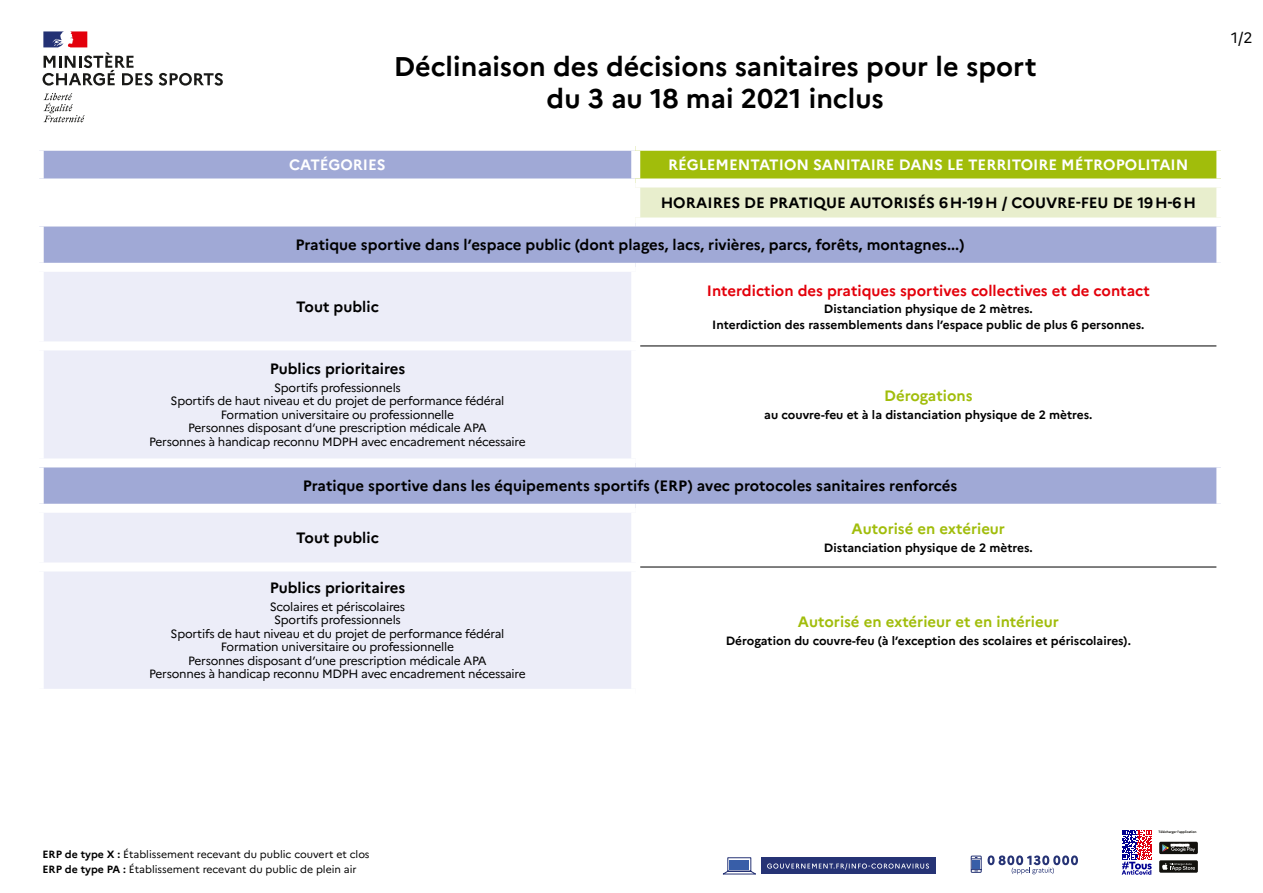
<style>
.page{position:relative;width:1263px;height:893px;background:#fff}
.page>*{position:absolute;margin:0;border:0;box-sizing:border-box;transform-origin:0 0}
.t1{font:700 27px/32.4px "Marianne";color:#000;text-align:center}
.t2{font:700 15px "Marianne";color:#000}
.t3{font:700 15px "Marianne";color:#fff}
.t4{font:700 15px "Marianne";color:#a1bd0b}
.t5{font:700 15px "Marianne";color:#e3000b}
.t6{font:15px "Marianne";color:#000}
.t7{font:12px/13.5px "Marianne";letter-spacing:-.02em;color:#000;text-align:center}
.t8{font:700 12px/15.6px "Marianne";color:#000;text-align:center}
.t9{font:10.5px/14.7px "Marianne";color:#000}
.t10{font:700 3.3px "Marianne";letter-spacing:-.03em;color:#12110d}
.s1{font-weight:700}
</style>
<div class="page">
<svg style="left:970px;top:855px;width:108px;height:19px"></svg>
<div style="left:972px;top:860px;width:8px;height:9px;background:#385ea8"></div>
<svg style="left:722px;top:857px;width:34px;height:18px"></svg>
<div style="left:730px;top:860px;width:19px;height:9px;background:#385ea8"></div>
<div style="left:761px;top:857px;width:174px;height:17px;background:#263375"></div>
<svg style="left:767px;top:863px;width:162px;height:7px"></svg>
<div style="left:1159px;top:860px;width:39px;height:13px;background:#12110d;border-radius:2px"></div>
<svg style="left:1162px;top:863px;width:33px;height:8px"></svg>
<svg style="left:1159px;top:842px;width:39px;height:12px"></svg>
<svg style="left:1162px;top:844px;width:33px;height:8px"></svg>
<svg style="left:1121px;top:830px;width:31px;height:45px"></svg>
<svg style="left:44px;top:151px;width:1172px;height:353px"></svg>
<div style="left:636px;top:146px;width:585px;height:37px;background:#a1bd0b"></div>
<div style="left:636px;top:183px;width:585px;height:39px;background:#e8eecd"></div>
<svg style="left:44px;top:272px;width:592px;height:417px;background:#e4e6f4"></svg>
<div style="left:35px;top:263px;width:601px;height:9px;background:#fff"></div>
<div style="left:636px;top:263px;width:589px;height:9px;background:#fff"></div>
<div style="left:35px;top:341px;width:605px;height:9px;background:#fff"></div>
<div style="left:35px;top:458px;width:601px;height:9px;background:#fff"></div>
<div style="left:636px;top:458px;width:589px;height:9px;background:#fff"></div>
<div style="left:35px;top:562px;width:605px;height:9px;background:#fff"></div>
<div style="left:636px;top:142px;width:589px;height:9px;background:#fff"></div>
<div style="left:631px;top:151px;width:9px;height:27px;background:#fff"></div>
<div style="left:1216px;top:151px;width:9px;height:27px;background:#fff"></div>
<div style="left:631px;top:187px;width:9px;height:31px;background:#fff"></div>
<div style="left:1216px;top:187px;width:9px;height:31px;background:#fff"></div>
<div style="left:35px;top:218px;width:601px;height:9px;background:#fff"></div>
<div style="left:636px;top:218px;width:589px;height:9px;background:#fff"></div>
<hr style="left:640px;top:346px;width:576px;height:1px;background:#000">
<div style="left:35px;top:178px;width:601px;height:9px;background:#fff"></div>
<div style="left:636px;top:178px;width:589px;height:9px;background:#fff"></div>
<hr style="left:640px;top:567px;width:576px;height:1px;background:#000">
<div style="left:35px;top:504px;width:601px;height:9px;background:#fff"></div>
<div style="left:631px;top:513px;width:9px;height:49px;background:#fff"></div>
<div style="left:631px;top:571px;width:9px;height:118px;background:#fff"></div>
<div style="left:631px;top:272px;width:9px;height:69px;background:#fff"></div>
<div style="left:631px;top:350px;width:9px;height:108px;background:#fff"></div>
<svg style="left:43px;top:93px;width:42px;height:29px"></svg>
<svg style="left:159px;top:73px;width:64px;height:13px"></svg>
<svg style="left:43px;top:31px;width:110px;height:55px"></svg>
<h1 class="t1" style="left:394px;top:50px;width:644px">Déclinaison des décisions sanitaires pour le sport du 3 au 18 mai 2021 inclus</h1>
<p class="t3" style="left:289px;top:156px;width:98px">CATÉGORIES</p>
<p class="t3" style="left:668px;top:156px;width:522px">RÉGLEMENTATION SANITAIRE DANS LE TERRITOIRE MÉTROPOLITAIN</p>
<p class="t2" style="left:661px;top:194px;width:537px">HORAIRES DE PRATIQUE AUTORISÉS 6H-19H / COUVRE-FEU DE 19H-6H</p>
<p class="t2" style="left:295px;top:236px;width:671px">Pratique sportive dans l’espace public (dont plages, lacs, rivières, parcs, forêts, montagnes...)</p>
<p class="t2" style="left:296px;top:298px;width:84px">Tout public</p>
<p class="t5" style="left:707px;top:281px;width:445px">Interdiction des pratiques sportives collectives et de contact</p>
<p class="t8" style="left:712px;top:301px;width:434px">Distanciation physique de 2 mètres.<br>Interdiction des rassemblements dans l’espace public de plus 6 personnes.</p>
<p class="t2" style="left:270px;top:360px;width:137px">Publics prioritaires</p>
<p class="t7" style="left:149px;top:381px;width:378px">Sportifs professionnels<br>Sportifs de haut niveau et du projet de performance fédéral Formation universitaire ou professionnelle<br>Personnes disposant d’une prescription médicale APA<br>Personnes à handicap reconnu MDPH avec encadrement nécessaire</p>
<p class="t4" style="left:884px;top:387px;width:90px">Dérogations</p>
<p class="t8" style="left:764px;top:407px;width:330px">au couvre-feu et à la distanciation physique de 2 mètres.</p>
<p class="t2" style="left:303px;top:477px;width:656px">Pratique sportive dans les équipements sportifs (ERP) avec protocoles sanitaires renforcés</p>
<p class="t2" style="left:296px;top:529px;width:84px">Tout public</p>
<p class="t4" style="left:852px;top:520px;width:155px">Autorisé en extérieur</p>
<p class="t8" style="left:824px;top:540px;width:210px">Distanciation physique de 2 mètres.</p>
<p class="t2" style="left:270px;top:579px;width:137px">Publics prioritaires</p>
<p class="t7" style="left:149px;top:600px;width:378px">Scolaires et périscolaires<br>Sportifs professionnels<br>Sportifs de haut niveau et du projet de performance fédéral Formation universitaire ou professionnelle<br>Personnes disposant d’une prescription médicale APA<br>Personnes à handicap reconnu MDPH avec encadrement nécessaire</p>
<p class="t4" style="left:798px;top:612px;width:262px">Autorisé en extérieur et en intérieur</p>
<p class="t8" style="left:726px;top:633px;width:407px">Dérogation du couvre-feu (à l’exception des scolaires et périscolaires).</p>
<p class="t6" style="left:1231px;top:28px;width:23px">1/2</p>
<p class="t9" style="left:43px;top:847px;width:329px"><span class="s1">ERP de type X :</span> Établissement recevant du public couvert et clos<br><span class="s1">ERP de type PA :</span> Établissement recevant du public de plein air</p>
<p class="t10" style="left:1158px;top:830px;width:39px">Télécharger l’application</p>
</div>
